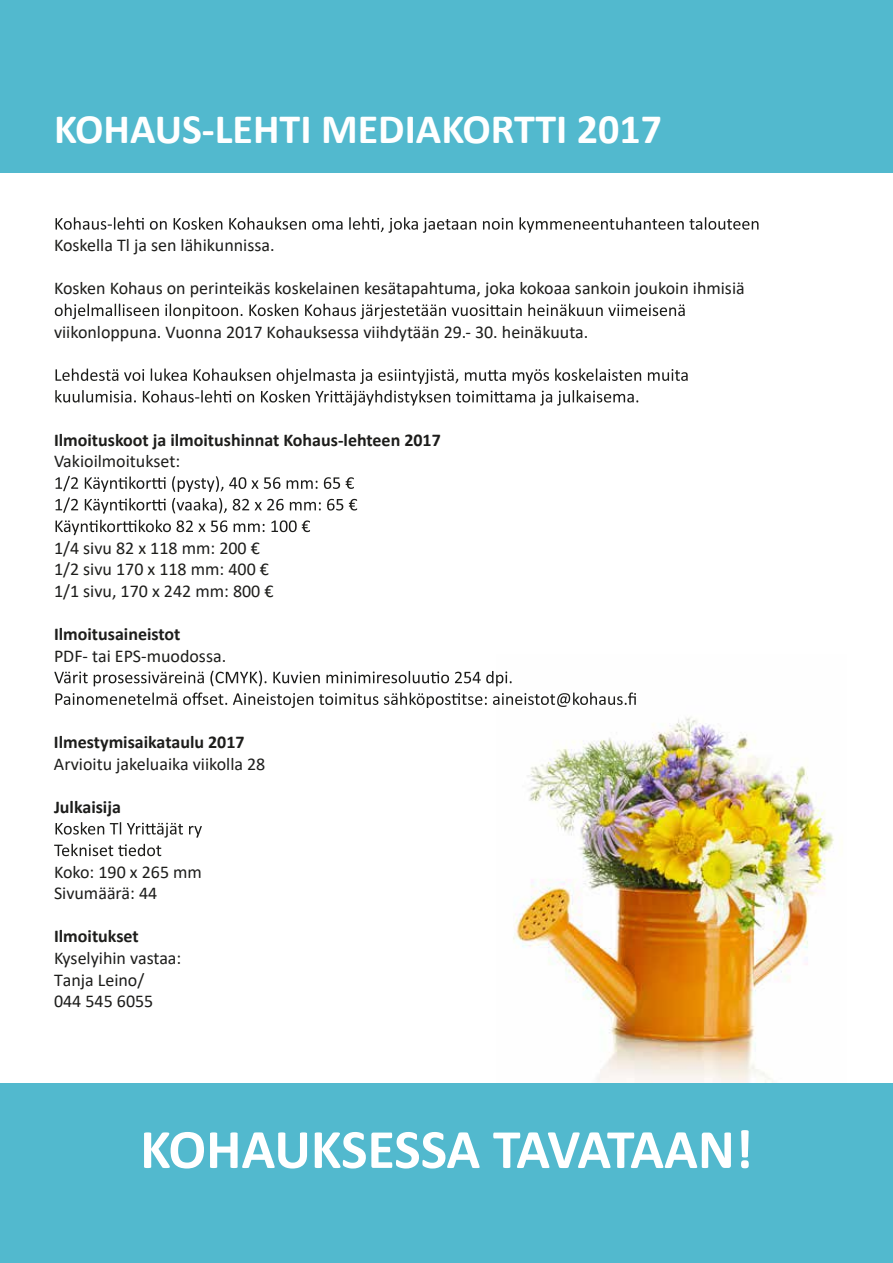
<style>
.page{position:relative;width:893px;height:1263px;background:#fff}
.page>*{position:absolute;margin:0;border:0;box-sizing:border-box;transform-origin:0 0}
.t1{font:700 55.95px "Calibri";letter-spacing:-.01em;color:#fff}
.t2{font:700 42px "Calibri";color:#fff}
.t3{font:18px/21.6px "Calibri";color:#1d1d1b}
.t4{font:700 18px "Calibri";color:#1d1d1b}
</style>
<div class="page">
<img style="left:497px;top:686px;width:337px;height:397px">
<div style="left:0;top:1083px;width:893px;height:180px;background:#52b9ce"></div>
<div style="left:0;top:0;width:893px;height:173px;background:#52b9ce"></div>
<svg style="left:56px;top:217px;width:702px;height:16px"></svg>
<svg style="left:55px;top:304px;width:630px;height:15px"></svg>
<svg style="left:56px;top:368px;width:632px;height:16px"></svg>
<svg style="left:55px;top:390px;width:583px;height:16px"></svg>
<svg style="left:56px;top:476px;width:301px;height:38px"></svg>
<svg style="left:56px;top:520px;width:254px;height:15px"></svg>
<svg style="left:54px;top:671px;width:458px;height:15px"></svg>
<svg style="left:56px;top:692px;width:580px;height:16px"></svg>
<svg style="left:56px;top:822px;width:146px;height:16px"></svg>
<svg style="left:54px;top:844px;width:107px;height:12px"></svg>
<h2 class="t2" style="left:54px;top:99px;width:610px">KOHAUS-LEHTI MEDIAKORTTI 2017</h2>
<p class="t3" style="left:54px;top:234px;width:222px">Koskella Tl ja sen lähikunnissa.</p>
<p class="t3" style="left:54px;top:277px;width:692px">Kosken Kohaus on perinteikäs koskelainen kesätapahtuma, joka kokoaa sankoin joukoin ihmisiä</p>
<p class="t3" style="left:54px;top:320px;width:536px">viikonloppuna. Vuonna 2017 Kohauksessa viihdytään 29.- 30. heinäkuuta.</p>
<p class="t4" style="left:54px;top:427px;width:388px">Ilmoituskoot ja ilmoitushinnat Kohaus-lehteen 2017</p>
<p class="t3" style="left:54px;top:450px;width:128px">Vakioilmoitukset:</p>
<p class="t3" style="left:54px;top:536px;width:221px">1/4 sivu 82 x 118 mm: 200 €<br>1/2 sivu 170 x 118 mm: 400 €<br>1/1 sivu, 170 x 242 mm: 800 €</p>
<p class="t4" style="left:54px;top:621px;width:128px">Ilmoitusaineistot</p>
<p class="t3" style="left:54px;top:644px;width:174px">PDF- tai EPS-muodossa.</p>
<p class="t4" style="left:54px;top:729px;width:192px">Ilmestymisaikataulu 2017</p>
<p class="t3" style="left:54px;top:752px;width:213px">Arvioitu jakeluaika viikolla 28</p>
<p class="t4" style="left:54px;top:794px;width:68px">Julkaisija</p>
<p class="t3" style="left:54px;top:860px;width:150px">Koko: 190 x 265 mm<br>Sivumäärä: 44</p>
<p class="t4" style="left:54px;top:924px;width:86px">Ilmoitukset</p>
<p class="t3" style="left:54px;top:947px;width:129px">Kyselyihin vastaa:<br>Tanja Leino/<br>044 545 6055</p>
<h1 class="t1" style="left:140px;top:1110px;width:614px">KOHAUKSESSA TAVATAAN!</h1>
</div>
